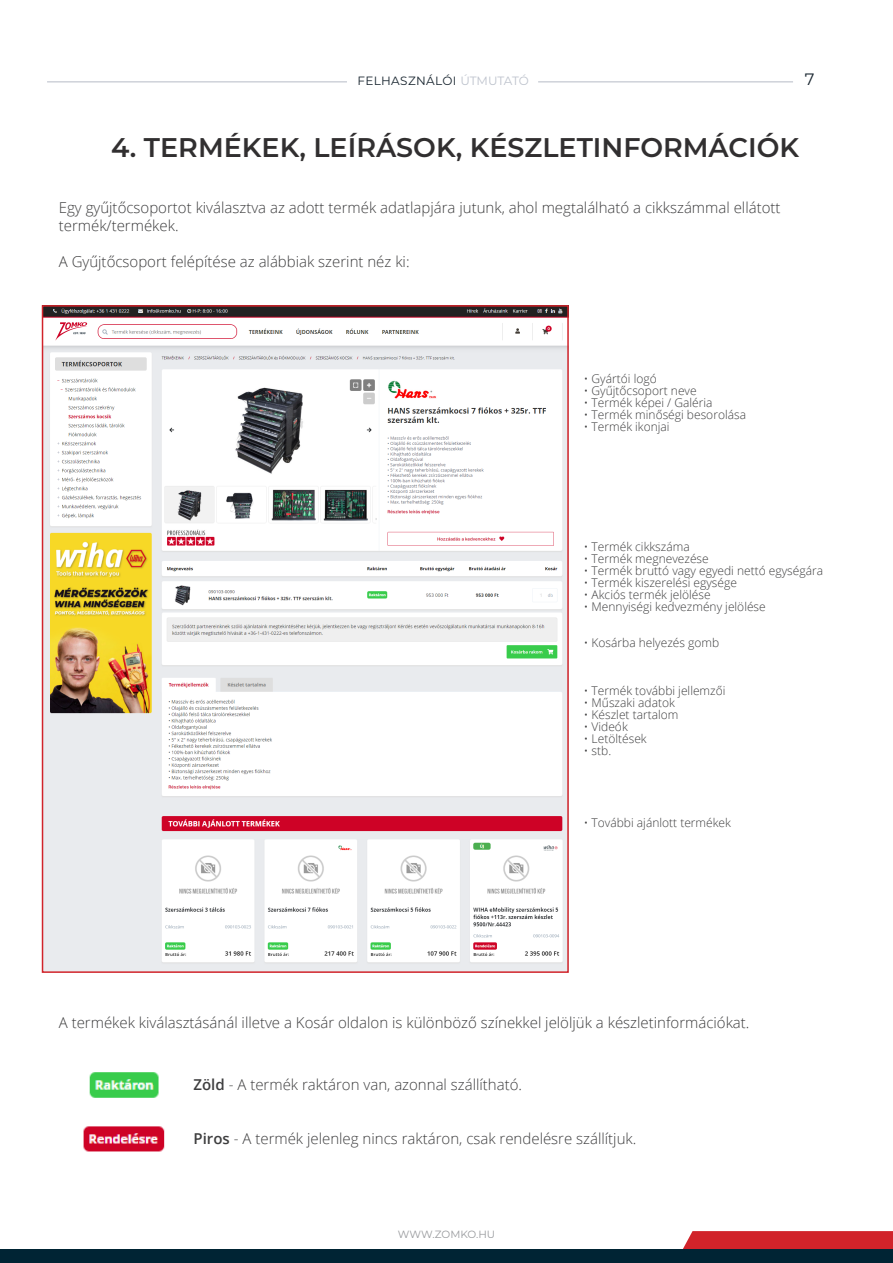
<style>
.page{position:relative;width:893px;height:1263px;background:#fff}
.page>*{position:absolute;margin:0;border:0;box-sizing:border-box;transform-origin:0 0}
.Headline_1{font:600 27px "Montserrat";color:#312f30}
.t1{font:16.5px "Montserrat";color:#17242e}
.Body_Text{font:300 15px/18px "Open Sans";color:#3e3e3f}
.Body_Text-2{font:300 12px "Open Sans";color:#3e3e3f}
.t2{font:12px "Montserrat";letter-spacing:.03em;color:#17242e}
.t3{font:10.5px "Montserrat";color:#989a9d}
.s1{color:#bec3cd}
.s2{font-weight:600}
</style>
<div class="page">
<svg style="left:683px;top:1231px;width:210px;height:18px;background:#d2292f"></svg>
<hr style="left:47px;top:81px;width:300px;height:1px;background:#bec3cd">
<hr style="left:538px;top:81px;width:255px;height:1px;background:#bec3cd">
<div style="left:0;top:1249px;width:893px;height:14px;background:#002434"></div>
<img style="left:45px;top:308px;width:521px;height:662px">
<div style="left:42px;top:305px;width:527px;height:668px;border:2px solid #d1232a"></div>
<img style="left:89px;top:1072px;width:70px;height:26px">
<img style="left:83px;top:1126px;width:82px;height:26px">
<p class="t2" style="left:357px;top:73px;width:173px">FELHASZNÁLÓI <span class="s1">ÚTMUTATÓ</span></p>
<p class="t1" style="left:805px;top:68px;width:11px">7</p>
<p class="Headline_1" style="left:111px;top:128px;width:690px">4. TERMÉKEK, LEÍRÁSOK, KÉSZLETINFORMÁCIÓK</p>
<p class="Body_Text" style="left:59px;top:199px;width:723px">Egy gyűjtőcsoportot kiválasztva az adott termék adatlapjára jutunk, ahol megtalálható a cikkszámmal ellátott termék/termékek.</p>
<p class="Body_Text" style="left:59px;top:253px;width:352px">A Gyűjtőcsoport felépítése az alábbiak szerint néz ki:</p>
<p class="Body_Text-2" style="left:584px;top:370px;width:74px">• Gyártói logó</p>
<p class="Body_Text-2" style="left:584px;top:382px;width:114px">• Gyűjtőcsoport neve</p>
<p class="Body_Text-2" style="left:584px;top:394px;width:130px">• Termék képei / Galéria</p>
<p class="Body_Text-2" style="left:584px;top:406px;width:164px">• Termék minőségi besorolása</p>
<p class="Body_Text-2" style="left:584px;top:418px;width:87px">• Termék ikonjai</p>
<p class="Body_Text-2" style="left:584px;top:538px;width:107px">• Termék cikkszáma</p>
<p class="Body_Text-2" style="left:584px;top:550px;width:126px">• Termék megnevezése</p>
<p class="Body_Text-2" style="left:584px;top:562px;width:241px">• Termék bruttó vagy egyedi nettó egységára</p>
<p class="Body_Text-2" style="left:584px;top:574px;width:154px">• Termék kiszerelési egysége</p>
<p class="Body_Text-2" style="left:584px;top:586px;width:128px">• Akciós termék jelölése</p>
<p class="Body_Text-2" style="left:584px;top:598px;width:183px">• Mennyiségi kedvezmény jelölése</p>
<p class="Body_Text-2" style="left:584px;top:634px;width:137px">• Kosárba helyezés gomb</p>
<p class="Body_Text-2" style="left:584px;top:682px;width:143px">• Termék további jellemzői</p>
<p class="Body_Text-2" style="left:584px;top:694px;width:92px">• Műszaki adatok</p>
<p class="Body_Text-2" style="left:584px;top:706px;width:96px">• Készlet tartalom</p>
<p class="Body_Text-2" style="left:584px;top:718px;width:45px">• Videók</p>
<p class="Body_Text-2" style="left:584px;top:730px;width:64px">• Letöltések</p>
<p class="Body_Text-2" style="left:584px;top:742px;width:29px">• stb.</p>
<p class="Body_Text-2" style="left:584px;top:814px;width:149px">• További ajánlott termékek</p>
<p class="Body_Text" style="left:59px;top:1013px;width:692px">A termékek kiválasztásánál illetve a Kosár oldalon is különböző színekkel jelöljük a készletinformációkat.</p>
<p class="Body_Text" style="left:194px;top:1075px;width:330px"><span class="s2">Zöld</span> - A termék raktáron van, azonnal szállítható.</p>
<p class="Body_Text" style="left:194px;top:1129px;width:444px"><span class="s2">Piros</span> - A termék jelenleg nincs raktáron, csak rendelésre szállítjuk.</p>
<p class="t3" style="left:398px;top:1227px;width:99px">WWW.ZOMKO.HU</p>
</div>
